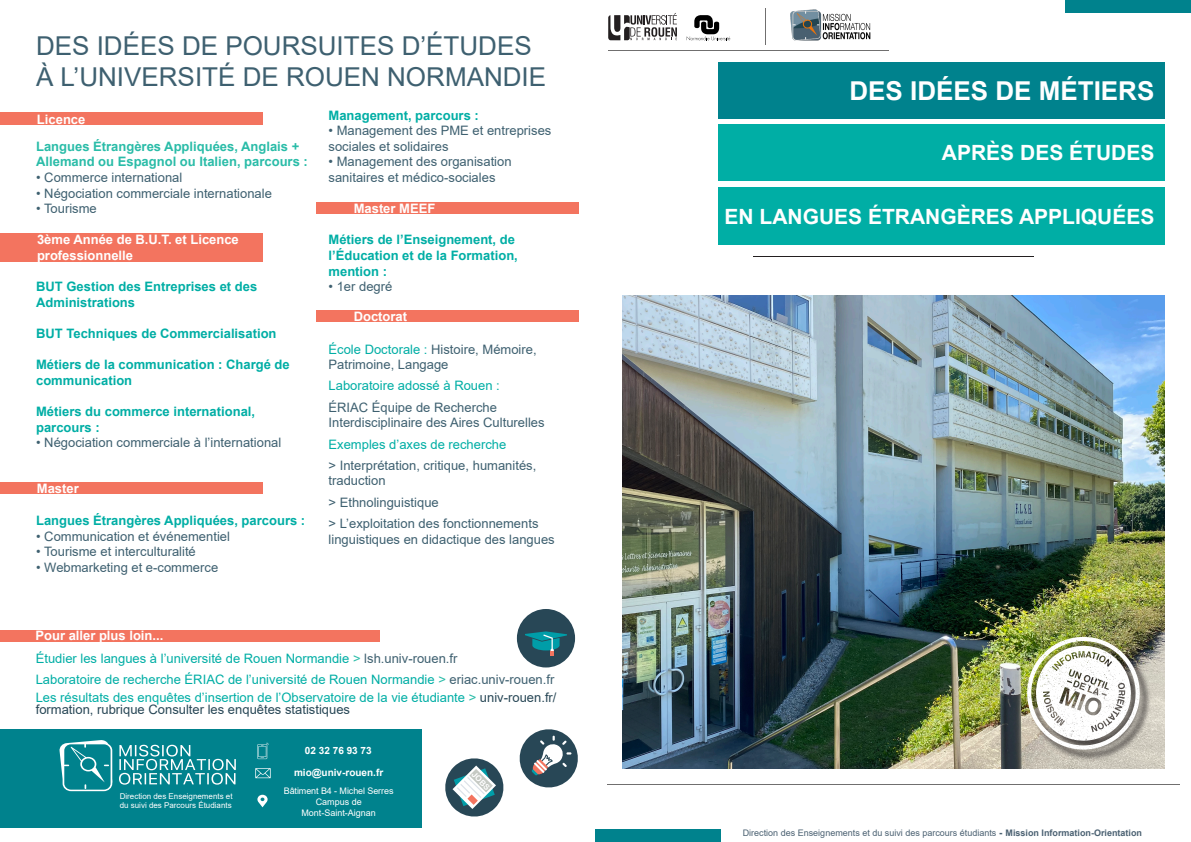
<style>
.page{position:relative;width:1191px;height:842px;background:#fff}
.page>*{position:absolute;margin:0;border:0;box-sizing:border-box;transform-origin:0 0}
.t1{font:26px "Arial";color:#3e6070}
.t2{font:700 26px "Arial";color:#fff}
.t3{font:700 21px "Arial";color:#fff}
.t4{font:13px/15.6px "Arial";color:#3e6070}
.t5{font:13px/12px "Arial";color:#00aea5}
.t6{font:700 13px/15.6px "Arial";color:#00aea5}
.t7{font:700 13px/15.6px "Arial";color:#fff}
.t8{font:700 13px/15.6px "Arial";color:#2abca8}
.t9{font:700 10px "Arial";color:#fff}
.t10{font:9px "Arial";color:#4b6172}
.t11{font:9px "Arial";letter-spacing:-.005em;color:#fff}
.t12{font:8px/8.8px "Arial";color:#fff}
.t13{font:7.9px "Arial Rounded MT Bold";color:#fff}
.s1{color:#00aea5}
.s2{color:#2abca8}
.s3{color:#3e6070}
.s4{color:#284756}
.s5{font-weight:900}
.s6{font-weight:700}
</style>
<div class="page">
<img style="left:622px;top:295px;width:542px;height:473px">
<svg style="left:608px;top:13px;width:69px;height:27px"></svg>
<svg style="left:686px;top:15px;width:44px;height:25px"></svg>
<hr style="left:765px;top:8px;width:1px;height:37px;background:#706f6f">
<hr style="left:608px;top:50px;width:280px;height:1px;background:#706f6f">
<hr style="left:607px;top:784px;width:572px;height:1px;background:#706f6f">
<div style="left:1066px;top:0;width:125px;height:13px;background:#00828d"></div>
<div style="left:595px;top:829px;width:125px;height:13px;background:#00828d"></div>
<div style="left:718px;top:62px;width:446px;height:57px;background:#00828d"></div>
<div style="left:718px;top:124px;width:446px;height:57px;background:#00aea5"></div>
<div style="left:718px;top:187px;width:446px;height:58px;background:#00aea5"></div>
<hr style="left:753px;top:256px;width:280px;height:1px;background:#231f20">
<img style="left:790px;top:9px;width:81px;height:32px">
<div style="left:1028px;top:638px;width:124px;height:124px;background:#231f20;opacity:.75"></div>
<img style="left:1027px;top:636px;width:113px;height:114px">
<div style="left:0;top:729px;width:421px;height:98px;background:#00828d"></div>
<svg style="left:59px;top:740px;width:177px;height:51px"></svg>
<svg style="left:257px;top:795px;width:11px;height:12px"></svg>
<svg style="left:255px;top:768px;width:16px;height:10px"></svg>
<svg style="left:257px;top:742px;width:12px;height:17px"></svg>
<div style="left:0;top:233px;width:262px;height:29px;background:#f3745f"></div>
<div style="left:0;top:482px;width:262px;height:12px;background:#f3745f"></div>
<div style="left:317px;top:310px;width:262px;height:11px;background:#f3745f"></div>
<div style="left:0;top:630px;width:379px;height:12px;background:#f3745f"></div>
<svg style="left:519px;top:729px;width:59px;height:59px"></svg>
<div style="left:517px;top:609px;width:58px;height:58px;background:#284756;border-radius:50%"></div>
<svg style="left:525px;top:631px;width:42px;height:25px"></svg>
<div style="left:0;top:112px;width:262px;height:12px;background:#f3745f"></div>
<div style="left:317px;top:202px;width:262px;height:12px;background:#f3745f"></div>
<svg style="left:445px;top:758px;width:59px;height:59px"></svg>
<p class="t1" style="left:36px;top:28px;width:497px">DES IDÉES DE POURSUITES D’ÉTUDES</p>
<p class="t1" style="left:36px;top:59px;width:511px">À L’UNIVERSITÉ DE ROUEN NORMANDIE</p>
<p class="t7" style="left:37px;top:111px;width:50px">Licence</p>
<p class="t8" style="left:36px;top:139px;width:273px">Langues Étrangères Appliquées, Anglais +<br>Allemand ou Espagnol ou Italien, parcours :</p>
<p class="t4" style="left:36px;top:170px;width:148px">• Commerce international</p>
<p class="t4" style="left:36px;top:185px;width:237px">• Négociation commerciale internationale</p>
<p class="t4" style="left:36px;top:201px;width:62px">• Tourisme</p>
<p class="t7" style="left:37px;top:232px;width:203px">3ème Année de B.U.T. et Licence professionnelle</p>
<p class="t6" style="left:36px;top:279px;width:223px">BUT Gestion des Entreprises et des<br>Administrations</p>
<p class="t6" style="left:36px;top:326px;width:242px">BUT Techniques de Commercialisation</p>
<p class="t6" style="left:36px;top:357px;width:255px">Métiers de la communication : Chargé de communication</p>
<p class="t6" style="left:36px;top:404px;width:220px">Métiers du commerce international, parcours :</p>
<p class="t4" style="left:36px;top:435px;width:247px">• Négociation commerciale à l’international</p>
<p class="t7" style="left:37px;top:481px;width:43px">Master</p>
<p class="t6" style="left:36px;top:513px;width:270px">Langues Étrangères Appliquées, parcours :</p>
<p class="t4" style="left:36px;top:528px;width:195px">• Communication et événementiel</p>
<p class="t4" style="left:36px;top:544px;width:161px">• Tourisme et interculturalité</p>
<p class="t4" style="left:36px;top:560px;width:184px">• Webmarketing et e-commerce</p>
<p class="t6" style="left:328px;top:107px;width:152px">Management, parcours :</p>
<p class="t4" style="left:328px;top:123px;width:224px">• Management des PME et entreprises sociales et solidaires</p>
<p class="t4" style="left:328px;top:154px;width:185px">• Management des organisation sanitaires et médico-sociales</p>
<p class="t7" style="left:354px;top:200px;width:83px">Master MEEF</p>
<p class="t6" style="left:328px;top:232px;width:191px">Métiers de l’Enseignement, de l’Éducation et de la Formation, mention :</p>
<p class="t4" style="left:328px;top:279px;width:65px">• 1er degré</p>
<p class="t7" style="left:354px;top:308px;width:55px">Doctorat</p>
<p class="t4" style="left:328px;top:341px;width:210px"><span class="s1">École Doctorale :</span> Histoire, Mémoire,<br>Patrimoine, Langage</p>
<p class="t5" style="left:328px;top:380px;width:173px">Laboratoire adossé à Rouen :</p>
<p class="t4" style="left:328px;top:399px;width:218px">ÉRIAC Équipe de Recherche<br>Interdisciplinaire des Aires Culturelles</p>
<p class="t5" style="left:328px;top:438px;width:179px">Exemples d’axes de recherche</p>
<p class="t4" style="left:328px;top:457px;width:209px">&gt; Interprétation, critique, humanités, traduction</p>
<p class="t4" style="left:328px;top:494px;width:112px">&gt; Ethnolinguistique</p>
<p class="t4" style="left:328px;top:516px;width:228px">&gt; L’exploitation des fonctionnements linguistiques en didactique des langues</p>
<p class="t7" style="left:35px;top:628px;width:129px">Pour aller plus loin...</p>
<p class="t5" style="left:36px;top:652px;width:423px">Étudier les langues à l’université de Rouen Normandie <span class="s2">&gt;</span> <span class="s3">lsh.univ-rouen.fr</span></p>
<p class="t5" style="left:36px;top:673px;width:520px">Laboratoire de recherche ÉRIAC de l’université de Rouen Normandie <span class="s2">&gt;</span> <span class="s3">eriac.univ-rouen.fr</span></p>
<p class="t5" style="left:36px;top:691px;width:522px">Les résultats des enquêtes d’insertion de l’Observatoire de la vie étudiante <span class="s2">&gt;</span> <span class="s4">univ-rouen.fr/ formation, rubrique Consulter les enquêtes statistiques</span></p>
<p class="t12" style="left:120px;top:792px;width:114px">Direction des Enseignements et du suivi des Parcours Étudiants</p>
<p class="t9" style="left:305px;top:743px;width:68px">02 32 76 93 73</p>
<p class="t9" style="left:294px;top:765px;width:91px">mio@univ-rouen.fr</p>
<p class="t11" style="left:284px;top:785px;width:111px">Bâtiment B4 - Michel Serres</p>
<p class="t11" style="left:316px;top:795px;width:48px">Campus de</p>
<p class="t11" style="left:301px;top:806px;width:76px">Mont-Saint-Aignan</p>
<p class="t13" style="left:476px;top:770px;width:23px;rotate:45deg">JOBS</p>
<p class="t2" style="left:849px;top:73px;width:306px">DES IDÉES DE MÉTIERS</p>
<p class="t3" style="left:942px;top:138px;width:214px">APRÈS DES ÉTUDES</p>
<p class="t3" style="left:724px;top:201px;width:431px">EN LANGUES ÉTRANGÈRES APPLIQUÉES</p>
<p class="t10" style="left:742px;top:826px;width:401px">Direction des Enseignements et du suivi des parcours étudiants <span class="s5">-</span> <span class="s6">Mission Information-Orientation</span></p>
</div>
